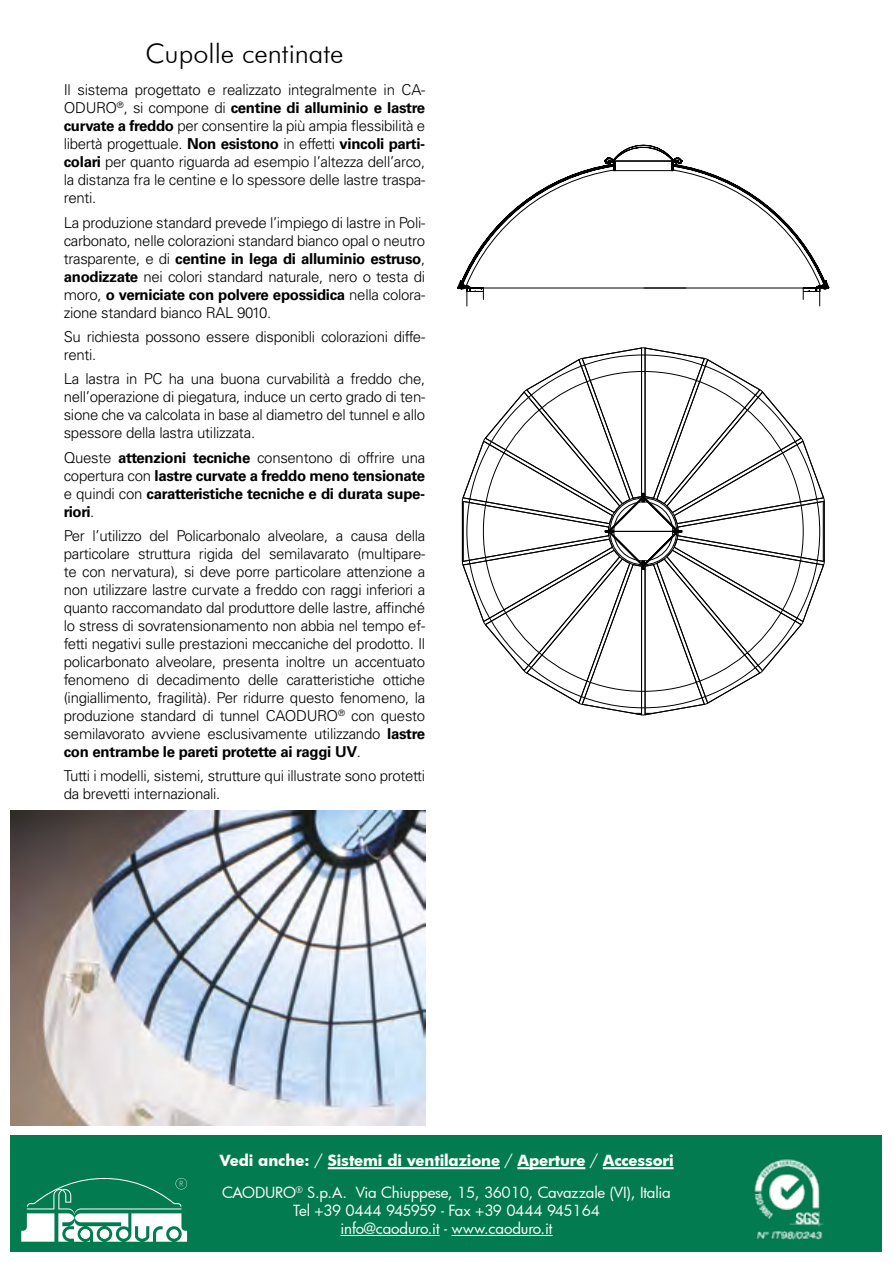
<style>
.page{position:relative;width:893px;height:1263px;background:#fff}
.page>*{position:absolute;margin:0;border:0;box-sizing:border-box;transform-origin:0 0}
.t1{font:300 27px "Futura BT";color:#000}
.t2{font:300 15px/18px "Univers";letter-spacing:-.02em;color:#000;text-align:justify}
.t3{font:700 15px/18px "Univers";letter-spacing:-.02em;color:#000;text-align:justify}
.t4{font:15px/18px "Futura";letter-spacing:-.01em;color:#fff;text-align:center}
.t5{font:700 15px "Futura";letter-spacing:-.01em;color:#fff}
.s1{font-weight:700}
.s2{font-weight:300}
.s3{font-weight:400}
</style>
<div class="page">
<div style="left:11px;top:1135px;width:871px;height:117px;background:#027b50"></div>
<hr style="left:340px;top:1235px;width:100px;height:1px;background:#fff">
<hr style="left:451px;top:1235px;width:101px;height:1px;background:#fff">
<svg style="left:21px;top:1178px;width:166px;height:64px"></svg>
<img style="left:754px;top:1159px;width:70px;height:81px">
<img style="left:11px;top:810px;width:414px;height:315px">
<svg style="left:604px;top:144px;width:79px;height:19px"></svg>
<svg style="left:461px;top:163px;width:364px;height:117px"></svg>
<svg style="left:457px;top:280px;width:373px;height:26px"></svg>
<svg style="left:466px;top:170px;width:354px;height:135px"></svg>
<svg style="left:462px;top:347px;width:363px;height:368px"></svg>
<svg style="left:604px;top:493px;width:78px;height:77px"></svg>
<hr style="left:328px;top:1167px;width:172px;height:2px;background:#fff">
<hr style="left:517px;top:1167px;width:68px;height:2px;background:#fff">
<hr style="left:603px;top:1167px;width:71px;height:2px;background:#fff">
<h1 class="t1" style="left:145px;top:37px;width:200px">Cupolle centinate</h1>
<p class="t2" style="left:64px;top:81px;width:363px">Il sistema progettato e realizzato integralmente in CA-ODURO<sup>®</sup>, si compone di <span class="s1">centine di alluminio e lastre curvate a freddo</span> per consentire la più ampia flessibilità e libertà progettuale. <span class="s1">Non esistono</span> in effetti <span class="s1">vincoli parti&shy;colari</span> per quanto riguarda ad esempio l’altezza dell’arco, la distanza fra le centine e Io spessore delle lastre traspa&shy;renti.</p>
<p class="t2" style="left:64px;top:213px;width:363px">La produzione standard prevede l’impiego di lastre in Poli&shy;carbonato, nelle colorazioni standard bianco opal o neutro trasparente, e di <span class="s1">centine in lega di alluminio estruso</span>, <span class="s1">anodizzate</span> nei colori standard naturale, nero o testa di moro, <span class="s1">o verniciate con polvere epossidica</span> nella colora&shy;zione standard bianco RAL 9010.</p>
<p class="t2" style="left:64px;top:328px;width:363px">Su richiesta possono essere disponibli colorazioni diffe&shy;renti.</p>
<p class="t2" style="left:64px;top:370px;width:363px">La lastra in PC ha una buona curvabilità a freddo che, nell’operazione di piegatura, induce un certo grado di ten&shy;sione che va calcolata in base al diametro del tunnel e allo spessore della lastra utilizzata.</p>
<p class="t3" style="left:64px;top:448px;width:363px"><span class="s2">Queste</span> attenzioni tecniche <span class="s2">consentono di offrire una copertura con</span> lastre curvate a freddo meno tensionate <span class="s2">e quindi con</span> caratteristiche tecniche e di durata supe&shy;riori<span class="s2">.</span></p>
<p class="t2" style="left:64px;top:527px;width:363px">Per l’utilizzo del Policarbonalo alveolare, a causa della particolare struttura rigida del semilavarato (multipare&shy;te con nervatura), si deve porre particolare attenzione a non utilizzare lastre curvate a freddo con raggi inferiori a quanto raccomandato dal produttore delle lastre, affinché lo stress di sovratensionamento non abbia nel tempo ef&shy;fetti negativi sulle prestazioni meccaniche del prodotto. Il policarbonato alveolare, presenta inoltre un accentuato fenomeno di decadimento delle caratteristiche ottiche (ingiallimento, fragilità). Per ridurre questo fenomeno, la produzione standard di tunnel CAODURO<sup>®</sup> con questo semilavorato avviene esclusivamente utilizzando <span class="s1">lastre con entrambe le pareti protette ai raggi UV</span>.</p>
<p class="t2" style="left:64px;top:767px;width:363px">Tutti i modelli, sistemi, strutture qui illustrate sono protetti da brevetti internazionali.</p>
<p class="t5" style="left:219px;top:1150px;width:456px">Vedi anche: <span class="s3">/</span> Sistemi di ventilazione <span class="s3">/</span> Aperture <span class="s3">/</span> Accessori</p>
<p class="t4" style="left:222px;top:1183px;width:450px">CAODURO<sup>®</sup> S.p.A. Via Chiuppese, 15, 36010, Cavazzale (VI), Italia<br>Tel +39 0444 945959 - Fax +39 0444 945164<br>info@caoduro.it - www.caoduro.it</p>
</div>
